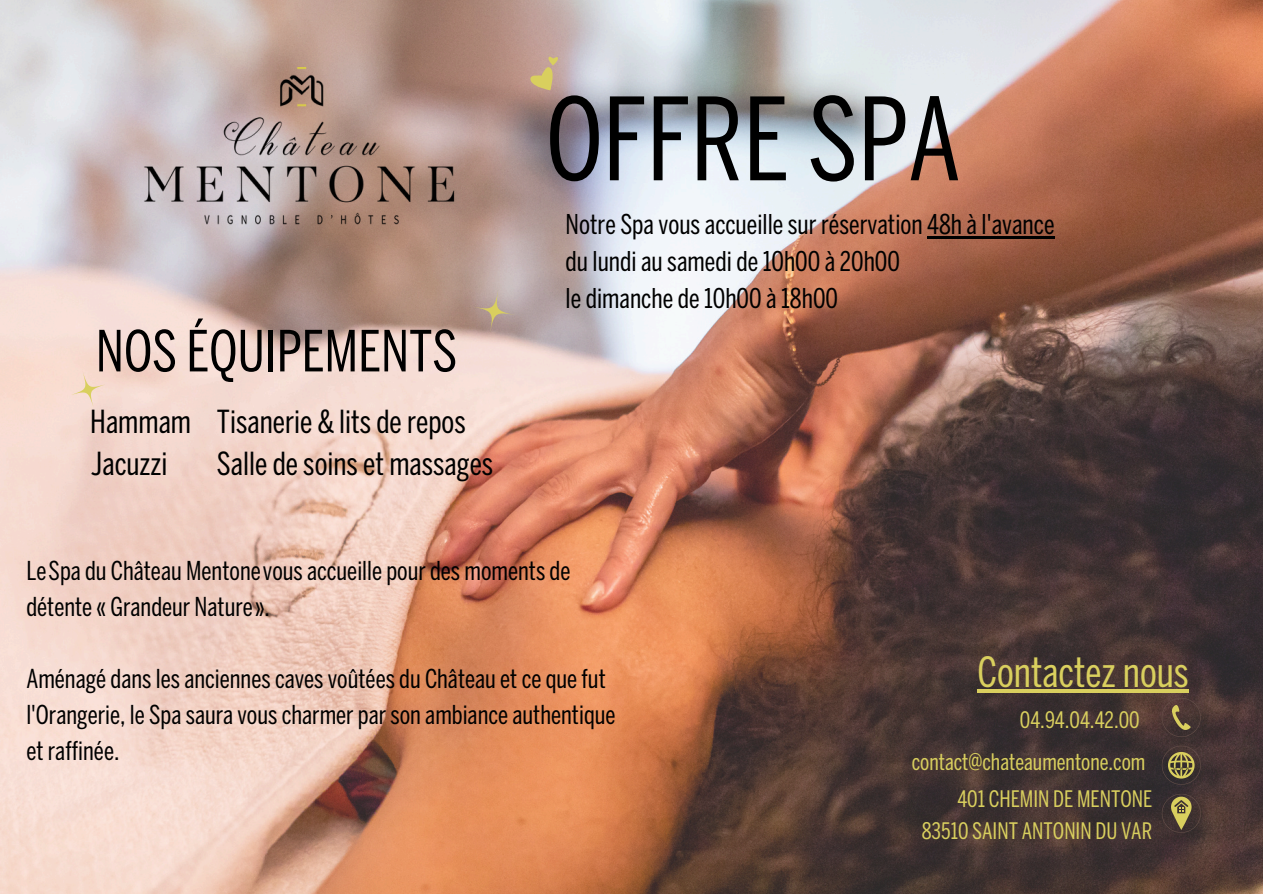
<style>
.page{position:relative;width:1263px;height:894px;background:#fff}
.page>*{position:absolute;margin:0;border:0;box-sizing:border-box;transform-origin:0 0}
.t1{font:113.25px "Benton Sans Comp";color:#000}
.t2{font:56.1px "Benton Sans Comp";color:#000}
.t3{font:41.25px "Benton Sans Comp";color:#d9cf5e}
.t4{font:31.5px "Benton Sans Comp";color:#000}
.t5{font:27px/37.2px "Benton Sans Comp";color:#000}
.t6{font:25.8px/36px "Benton Sans Comp";color:#000}
.t7{font:22.5px/31.5px "Benton Sans Comp";color:#d9cf5e;text-align:right}
</style>
<div class="page">
<img style="left:0;top:0;width:1263px;height:893px">
<svg style="left:1162px;top:793px;width:39px;height:39px;background:#63563c"></svg>
<svg style="left:1162px;top:745px;width:39px;height:39px;background:#5f543b"></svg>
<svg style="left:66px;top:367px;width:45px;height:45px;background:#f4daca"></svg>
<svg style="left:468px;top:285px;width:52px;height:51px;background:#b7a197"></svg>
<svg style="left:525px;top:52px;width:36px;height:43px;background:#c5a787"></svg>
<svg style="left:1162px;top:697px;width:39px;height:39px;background:#574438"></svg>
<img style="left:143px;top:68px;width:325px;height:181px">
<hr style="left:978px;top:689px;width:211px;height:3px;background:#d9cf5e">
<hr style="left:927px;top:236px;width:127px;height:2px;background:#000">
<p class="t1" style="left:546px;top:96px;width:416px">OFFRE SPA</p>
<p class="t2" style="left:96px;top:330px;width:363px">NOS ÉQUIPEMENTS</p>
<p class="t4" style="left:90px;top:409px;width:102px">Hammam</p>
<p class="t4" style="left:217px;top:409px;width:250px">Tisanerie &amp; lits de repos</p>
<p class="t4" style="left:91px;top:451px;width:78px">Jacuzzi</p>
<p class="t4" style="left:217px;top:451px;width:278px">Salle de soins et massages</p>
<p class="t5" style="left:566px;top:208px;width:490px">Notre Spa vous accueille sur réservation 48h à l'avance du lundi au samedi de 10h00 à 20h00<br>le dimanche de 10h00 à 18h00</p>
<p class="t6" style="left:26px;top:555px;width:546px">LeSpa du Château Mentonevous accueille pour des moments de détente « Grandeur Nature».</p>
<h5 class="t6" style="left:26px;top:663px;width:591px">Aménagé dans les anciennes caves voûtées du Château et ce que fut l'Orangerie, le Spa saura vous charmer par son ambiance authentique et raffinée.</h5>
<h2 class="t3" style="left:978px;top:656px;width:213px">Contactez nous</h2>
<h1 class="t7" style="left:1020px;top:706px;width:121px">04.94.04.42.00</h1>
<h5 class="t7" style="left:912px;top:747px;width:235px">contact@chateaumentone.com</h5>
<p class="t7" style="left:922px;top:785px;width:232px">401 CHEMIN DE MENTONE<br>83510 SAINT ANTONIN DU VAR</p>
</div>
